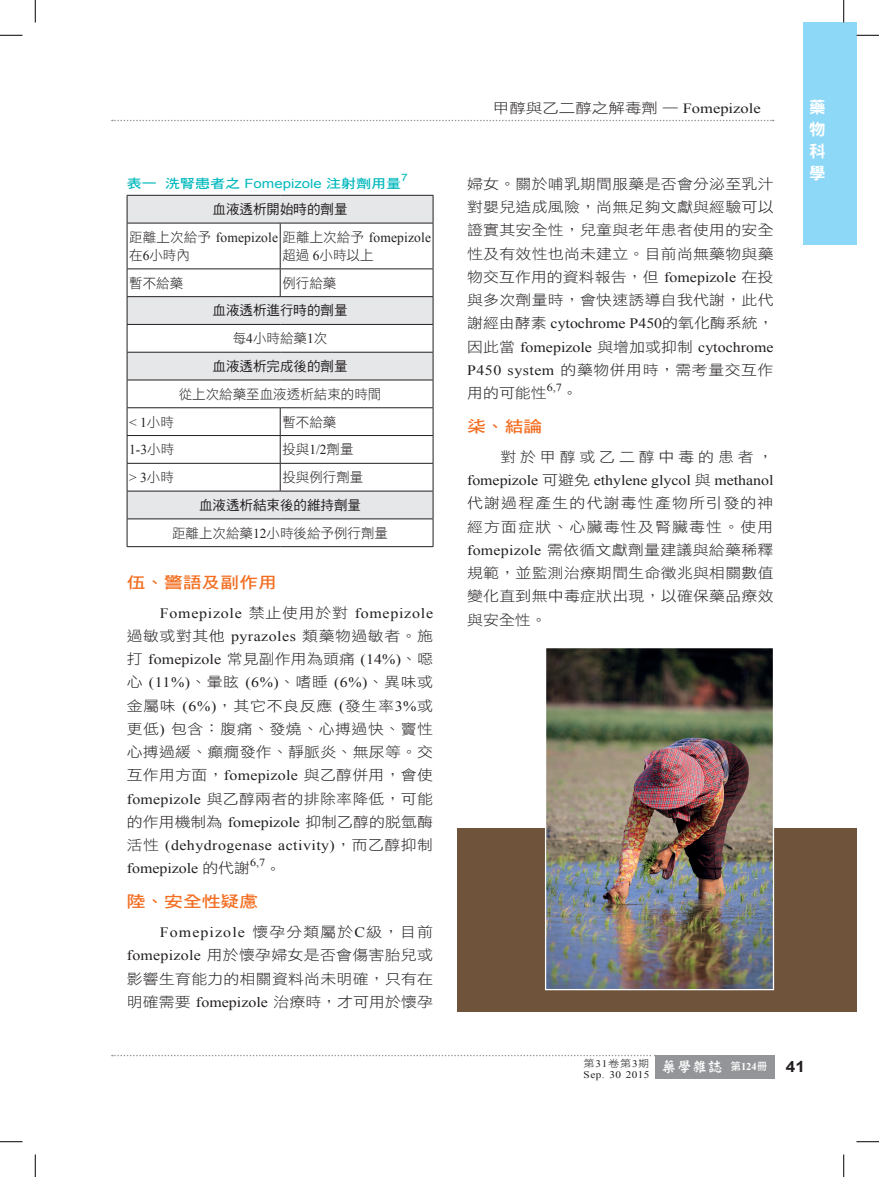
<style>
.page{position:relative;width:879px;height:1177px;background:#fff}
.page>*{position:absolute;margin:0;border:0;box-sizing:border-box;transform-origin:0 0}
.t1{font:16.5px/22px "DF Hei Std W9";color:#fff;text-align:justify}
.t2{font:15.9px "DF Hei Std W7";color:#f36e21;scale:1.18 1}
.t3{font:14.4px/23.2px "DF Hei Std W3";letter-spacing:.015em;color:#231f20;text-align:justify;scale:1.11 1}
.t4{font:14.4px/23.2px "Times New Roman";color:#231f20;scale:1.11 1}
.t5{font:14.4px/23.2px "Times New Roman";letter-spacing:.03em;color:#231f20;scale:1.11 1}
.t6{font:14.4px "Times New Roman";letter-spacing:.045em;color:#231f20;scale:1.11 1}
.t7{font:14.4px "Times New Roman";letter-spacing:.07em;color:#231f20;scale:1.11 1}
.t8{font:14.4px "DF Hei Std W3";letter-spacing:.245em;color:#231f20;scale:1.11 1}
.t9{font:14.1px "DF Hei Std W3";color:#231f20;scale:1.18 1}
.t10{font:13.65px "DF Hei Std W3";color:#231f20}
.t11{font:13.65px "Times New Roman";letter-spacing:.01em;color:#231f20}
.t12{font:13.65px "DF Hei Std W5";color:#231f20}
.t13{font:12.75px "DF Hei Std W7";color:#03b9bd;scale:1.18 1}
.t14{font:10.95px "Times New Roman";color:#231f20;scale:1.11 1}
.t15{font:10.2px "Times New Roman";letter-spacing:.04em;color:#231f20;scale:1.11 1}
.t16{font:10.2px "DF Hei Std W3";color:#231f20;scale:1.11 1}
.t17{font:10.2px "Arial";color:#03b9bd;scale:1.18 1}
.s1{font-family:"Arial"}
.s2{font-family:"DF Hei Std W3"}
.s3{font-family:"Times New Roman"}
.s4{font-family:"Times New Roman";font-size:10.05px}
</style>
<div class="page">
<svg style="left:112px;top:120px;width:661px;height:1px"></svg>
<div style="left:655px;top:1054px;width:119px;height:23px;background:#939598"></div>
<div style="left:802px;top:22px;width:54px;height:223px;background:#8dd7f7"></div>
<svg style="left:128px;top:196px;width:304px;height:322px"></svg>
<hr style="left:127px;top:195px;width:153px;height:1px;background:#231f20">
<svg style="left:127px;top:195px;width:1px;height:28px"></svg>
<hr style="left:280px;top:195px;width:153px;height:1px;background:#231f20">
<svg style="left:432px;top:195px;width:1px;height:28px"></svg>
<hr style="left:127px;top:223px;width:153px;height:1px;background:#231f20">
<hr style="left:127px;top:223px;width:1px;height:45px;background:#231f20">
<hr style="left:280px;top:223px;width:153px;height:1px;background:#231f20">
<hr style="left:280px;top:223px;width:1px;height:45px;background:#231f20">
<hr style="left:432px;top:223px;width:1px;height:45px;background:#231f20">
<hr style="left:127px;top:268px;width:153px;height:1px;background:#231f20">
<hr style="left:127px;top:296px;width:153px;height:1px;background:#231f20">
<hr style="left:127px;top:324px;width:153px;height:1px;background:#231f20">
<hr style="left:280px;top:324px;width:153px;height:1px;background:#231f20">
<hr style="left:127px;top:352px;width:153px;height:1px;background:#231f20">
<hr style="left:280px;top:352px;width:153px;height:1px;background:#231f20">
<hr style="left:127px;top:379px;width:153px;height:1px;background:#231f20">
<hr style="left:280px;top:379px;width:153px;height:1px;background:#231f20">
<hr style="left:127px;top:518px;width:153px;height:1px;background:#231f20">
<hr style="left:280px;top:518px;width:153px;height:1px;background:#231f20">
<hr style="left:127px;top:546px;width:153px;height:1px;background:#231f20">
<hr style="left:280px;top:546px;width:153px;height:1px;background:#231f20">
<hr style="left:127px;top:407px;width:153px;height:1px;background:#231f20">
<hr style="left:280px;top:407px;width:153px;height:1px;background:#231f20">
<hr style="left:127px;top:435px;width:153px;height:1px;background:#231f20">
<hr style="left:280px;top:435px;width:153px;height:1px;background:#231f20">
<hr style="left:127px;top:463px;width:153px;height:1px;background:#231f20">
<svg style="left:127px;top:269px;width:1px;height:277px"></svg>
<hr style="left:280px;top:463px;width:153px;height:1px;background:#231f20">
<svg style="left:280px;top:408px;width:1px;height:82px"></svg>
<hr style="left:127px;top:490px;width:153px;height:1px;background:#231f20">
<hr style="left:280px;top:490px;width:153px;height:1px;background:#231f20">
<hr style="left:280px;top:268px;width:153px;height:1px;background:#231f20">
<svg style="left:280px;top:269px;width:1px;height:27px"></svg>
<svg style="left:432px;top:269px;width:1px;height:277px"></svg>
<hr style="left:280px;top:296px;width:153px;height:1px;background:#231f20">
<div style="left:457px;top:827px;width:399px;height:184px;background:#6f543b"></div>
<img style="left:547px;top:648px;width:225px;height:339px">
<div style="left:545px;top:646px;width:229px;height:343px;border:1px solid #fff"></div>
<hr style="left:842px;top:0;width:2px;height:23px;background:#fff">
<svg style="left:0;top:35px;width:22px;height:1px"></svg>
<svg style="left:856px;top:35px;width:22px;height:1px"></svg>
<svg style="left:0;top:1141px;width:22px;height:1px"></svg>
<svg style="left:856px;top:1141px;width:22px;height:1px"></svg>
<svg style="left:35px;top:0;width:1px;height:23px"></svg>
<svg style="left:35px;top:1154px;width:1px;height:22px"></svg>
<svg style="left:843px;top:0;width:1px;height:23px"></svg>
<svg style="left:843px;top:1154px;width:1px;height:22px"></svg>
<p class="t13" style="left:127px;top:176px;width:234px">表一 洗腎患者之 <span class="s1">Fomepizole</span> 注射劑用量</p>
<p class="t17" style="left:401px;top:170px;width:7px">7</p>
<p class="t12" style="left:212px;top:202px;width:136px">血液透析開始時的劑量</p>
<p class="t11" style="left:129px;top:228px;width:303px"><span class="s2">距離上次給予</span> fomepizole <span class="s2">距離上次給予</span> fomepizole</p>
<p class="t10" style="left:129px;top:247px;width:62px">在<span class="s3">6</span>小時內</p>
<p class="t10" style="left:282px;top:247px;width:93px">超過 <span class="s3">6</span>小時以上</p>
<p class="t10" style="left:129px;top:275px;width:55px">暫不給藥</p>
<p class="t10" style="left:282px;top:275px;width:55px">例行給藥</p>
<p class="t12" style="left:212px;top:303px;width:136px">血液透析進行時的劑量</p>
<p class="t10" style="left:233px;top:331px;width:96px">每<span class="s3">4</span>小時給藥<span class="s3">1</span>次</p>
<p class="t12" style="left:212px;top:358px;width:136px">血液透析完成後的劑量</p>
<p class="t10" style="left:179px;top:386px;width:204px">從上次給藥至血液透析結束的時間</p>
<p class="t11" style="left:129px;top:412px;width:46px">&lt; 1<span class="s2">小時</span></p>
<p class="t10" style="left:282px;top:414px;width:55px">暫不給藥</p>
<p class="t11" style="left:129px;top:440px;width:46px">1-3<span class="s2">小時</span></p>
<p class="t10" style="left:282px;top:442px;width:73px">投與<span class="s3">1/2</span>劑量</p>
<p class="t11" style="left:129px;top:468px;width:46px">&gt; 3<span class="s2">小時</span></p>
<p class="t10" style="left:282px;top:469px;width:82px">投與例行劑量</p>
<p class="t12" style="left:199px;top:497px;width:163px">血液透析結束後的維持劑量</p>
<p class="t10" style="left:172px;top:525px;width:217px">距離上次給藥<span class="s3">12</span>小時後給予例行劑量</p>
<p class="t2" style="left:127px;top:573px;width:129px">伍、警語及副作用</p>
<p class="t6" style="left:160px;top:603px;width:247px">Fomepizole <span class="s2">禁止使用於對</span> fomepizole</p>
<p class="t3" style="left:127px;top:623px;width:277px">過敏或對其他 <span class="s3">pyrazoles</span> 類藥物過敏者。施</p>
<p class="t4" style="left:127px;top:647px;width:277px"><span class="s2">打</span> fomepizole <span class="s2">常見副作用為頭痛</span> (14%)<span class="s2">、噁心</span> (11%)<span class="s2">、暈眩</span> (6%)<span class="s2">、嗜睡</span> (6%)<span class="s2">、異味或</span></p>
<p class="t3" style="left:127px;top:693px;width:277px">金屬味 <span class="s3">(6%)</span>，其它不良反應 <span class="s3">(</span>發生率<span class="s3">3%</span>或更低<span class="s3">)</span> 包含：腹痛、發燒、心搏過快、竇性心搏過緩、癲癇發作、靜脈炎、無尿等。交互作用方面，<span class="s3">fomepizole</span> 與乙醇併用，會使<span class="s3">fomepizole</span> 與乙醇兩者的排除率降低，可能的作用機制為 <span class="s3">fomepizole</span> 抑制乙醇的脫氫酶</p>
<p class="t5" style="left:127px;top:833px;width:277px"><span class="s2">活性</span> (dehydrogenase activity)<span class="s2">，而乙醇抑制</span>fomepizole <span class="s2">的代謝</span></p>
<p class="t14" style="left:250px;top:855px;width:15px">6,7</p>
<p class="t3" style="left:265px;top:856px;width:16px">。</p>
<p class="t2" style="left:127px;top:892px;width:113px">陸、安全性疑慮</p>
<p class="t7" style="left:160px;top:922px;width:247px">Fomepizole <span class="s2">懷孕分類屬於</span>C<span class="s2">級，目前</span></p>
<p class="t3" style="left:127px;top:943px;width:277px"><span class="s3">fomepizole</span> 用於懷孕婦女是否會傷害胎兒或影響生育能力的相關資料尚未明確，只有在明確需要 <span class="s3">fomepizole</span> 治療時，才可用於懷孕</p>
<p class="t9" style="left:493px;top:100px;width:228px">甲醇與乙二醇之解毒劑 — <span class="s3">Fomepizole</span></p>
<p class="t3" style="left:467px;top:172px;width:277px">婦女。關於哺乳期間服藥是否會分泌至乳汁對嬰兒造成風險，尚無足夠文獻與經驗可以證實其安全性，兒童與老年患者使用的安全性及有效性也尚未建立。目前尚無藥物與藥物交互作用的資料報告，但 <span class="s3">fomepizole</span> 在投與多次劑量時，會快速誘導自我代謝，此代</p>
<p class="t4" style="left:467px;top:311px;width:277px"><span class="s2">謝經由酵素</span> cytochrome P450<span class="s2">的氧化酶系統，因此當</span> fomepizole <span class="s2">與增加或抑制</span> cytochrome</p>
<p class="t3" style="left:467px;top:358px;width:277px"><span class="s3">P450 system</span> 的藥物併用時，需考量交互作用的可能性</p>
<p class="t14" style="left:546px;top:380px;width:15px">6,7</p>
<p class="t3" style="left:562px;top:381px;width:16px">。</p>
<p class="t2" style="left:467px;top:417px;width:65px">柒、結論</p>
<p class="t8" style="left:500px;top:448px;width:247px">對於甲醇或乙二醇中毒的患者，</p>
<p class="t4" style="left:467px;top:468px;width:277px">fomepizole <span class="s2">可避免</span> ethylene glycol <span class="s2">與</span> methanol</p>
<p class="t3" style="left:467px;top:491px;width:277px">代謝過程產生的代謝毒性產物所引發的神經方面症狀、心臟毒性及腎臟毒性。使用<span class="s3">fomepizole</span> 需依循文獻劑量建議與給藥稀釋規範，並監測治療期間生命徵兆與相關數值變化直到無中毒症狀出現，以確保藥品療效與安全性。</p>
<p class="t1" style="left:809px;top:96px;width:17px">藥物科學</p>
<p class="t16" style="left:583px;top:1057px;width:61px">第<span class="s4">31</span>卷第<span class="s4">3</span>期</p>
<p class="t15" style="left:583px;top:1067px;width:201px">Sep. 30 2015 <sup>藥學雜誌</sup> <sup>第</sup><sup>124</sup><sup>冊</sup> <sup>41</sup></p>
</div>
